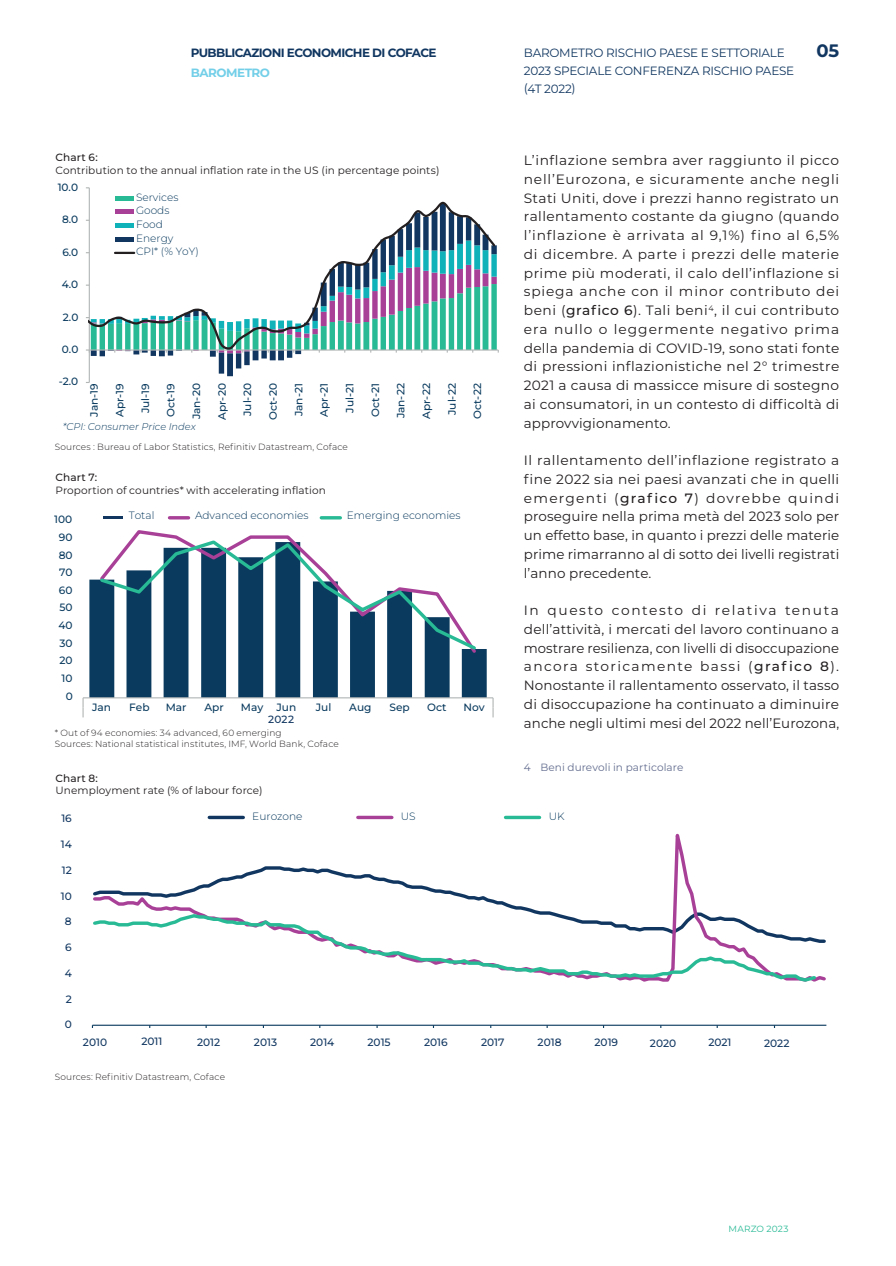
<style>
.page{position:relative;width:896px;height:1266px;background:#fff}
.page>*{position:absolute;margin:0;border:0;box-sizing:border-box;transform-origin:0 0}
.t1{font:700 18px "Montserrat";color:#113761}
.TEXTE_COURANT{font:13.5px/18.8px "Montserrat";letter-spacing:.01em;color:#231f20;text-align:justify}
.t2{font:12px/18px "Montserrat";letter-spacing:-.02em;color:#113761}
.t3{font:700 12px "Montserrat";letter-spacing:-.05em;color:#113761}
.t4{font:700 12px "Montserrat";letter-spacing:-.04em;color:#73cfe8}
.t5{font:500 10.65px "Montserrat";color:#113761}
.t6{font:500 10.65px "Montserrat";color:#0a3b5f}
.t7{font:300 10.65px "Montserrat";color:#0a3b5f}
.TEXTES_GRAPHES{font:10.5px "Montserrat";letter-spacing:.01em;color:#231f20}
.t8{font:500 10.5px "Montserrat";color:#0a3b5f}
.t9{font:300 10.5px/13.6px "Montserrat";color:#0a3b5f}
.NOTES_DE_BAS_DE_PAGE{font:10.5px "Montserrat";letter-spacing:.005em;color:#636d8f}
.TITRE_GRAPHE{font:500 10.5px "Montserrat";letter-spacing:.005em;color:#231f20}
.t10{font:500 10.5px "Montserrat";color:#113761}
.t11{font:italic 300 9.75px "Montserrat";color:#0a3b5f}
.SOURCE{font:300 9px "Montserrat";letter-spacing:.015em;color:#231f20}
.t12{font:9px "Montserrat";letter-spacing:.025em;color:#28ba95}
.s1{font-weight:500}
</style>
<div class="page">
<svg style="left:99px;top:356px;width:194px;height:20px"></svg>
<hr style="left:89px;top:188px;width:1px;height:194px;background:#b2b6b6">
<svg style="left:90px;top:201px;width:402px;height:155px"></svg>
<hr style="left:115px;top:196px;width:19px;height:4px;background:#28ba95">
<hr style="left:115px;top:210px;width:19px;height:4px;background:#a84097">
<div style="left:115px;top:223px;width:19px;height:5px;background:#0eb2b8"></div>
<hr style="left:115px;top:237px;width:19px;height:4px;background:#113761">
<svg style="left:86px;top:241px;width:413px;height:112px"></svg>
<hr style="left:92px;top:1025px;width:734px;height:1px;background:#0a3b5f">
<svg style="left:93px;top:815px;width:733px;height:166px"></svg>
<svg style="left:93px;top:911px;width:725px;height:71px"></svg>
<hr style="left:209px;top:816px;width:34px;height:3px;background:#113761">
<hr style="left:358px;top:816px;width:34px;height:3px;background:#a84097">
<hr style="left:505px;top:816px;width:35px;height:3px;background:#28ba95">
<svg style="left:89px;top:579px;width:398px;height:118px;fill:#0a3b5f"></svg>
<hr style="left:83px;top:697px;width:410px;height:1px;background:#b2b6b6">
<svg style="left:82px;top:698px;width:2px;height:19px"></svg>
<svg style="left:492px;top:698px;width:2px;height:19px"></svg>
<svg style="left:97px;top:530px;width:382px;height:126px"></svg>
<svg style="left:98px;top:538px;width:381px;height:114px"></svg>
<hr style="left:103px;top:516px;width:19px;height:3px;background:#113761">
<hr style="left:169px;top:516px;width:20px;height:3px;background:#a84097">
<hr style="left:321px;top:516px;width:19px;height:3px;background:#28ba95">
<p class="t3" style="left:191px;top:44px;width:247px">PUBBLICAZIONI ECONOMICHE DI COFACE</p>
<p class="t4" style="left:191px;top:65px;width:81px">BAROMETRO</p>
<p class="TITRE_GRAPHE" style="left:55px;top:150px;width:44px">Chart 6:</p>
<p class="TEXTES_GRAPHES" style="left:55px;top:163px;width:385px">Contribution to the annual inflation rate in the US (in percentage points)</p>
<p class="t8" style="left:58px;top:180px;width:22px">10.0</p>
<p class="t8" style="left:62px;top:212px;width:18px">8.0</p>
<p class="t8" style="left:62px;top:245px;width:17px">6.0</p>
<p class="t8" style="left:62px;top:277px;width:18px">4.0</p>
<p class="t8" style="left:63px;top:310px;width:17px">2.0</p>
<p class="t8" style="left:62px;top:342px;width:18px">0.0</p>
<p class="t8" style="left:59px;top:375px;width:21px">-2.0</p>
<p class="t9" style="left:136px;top:190px;width:64px">Services<br>Goods<br>Food<br>Energy<br>CPI* (% YoY)</p>
<p class="t8" style="left:87px;top:417px;width:35px;rotate:-90deg">Jan-19</p>
<p class="t8" style="left:113px;top:417px;width:35px;rotate:-90deg">Apr-19</p>
<p class="t8" style="left:138px;top:413px;width:31px;rotate:-90deg">Jul-19</p>
<p class="t8" style="left:164px;top:417px;width:35px;rotate:-90deg">Oct-19</p>
<p class="t8" style="left:189px;top:419px;width:38px;rotate:-90deg">Jan-20</p>
<p class="t8" style="left:215px;top:420px;width:38px;rotate:-90deg">Apr-20</p>
<p class="t8" style="left:241px;top:416px;width:34px;rotate:-90deg">Jul-20</p>
<p class="t8" style="left:266px;top:420px;width:38px;rotate:-90deg">Oct-20</p>
<p class="t8" style="left:292px;top:416px;width:34px;rotate:-90deg">Jan-21</p>
<p class="t8" style="left:317px;top:417px;width:35px;rotate:-90deg">Apr-21</p>
<p class="t8" style="left:343px;top:413px;width:31px;rotate:-90deg">Jul-21</p>
<p class="t8" style="left:368px;top:417px;width:35px;rotate:-90deg">Oct-21</p>
<p class="t8" style="left:394px;top:418px;width:37px;rotate:-90deg">Jan-22</p>
<p class="t8" style="left:419px;top:419px;width:37px;rotate:-90deg">Apr-22</p>
<p class="t8" style="left:445px;top:415px;width:33px;rotate:-90deg">Jul-22</p>
<p class="t8" style="left:470px;top:419px;width:37px;rotate:-90deg">Oct-22</p>
<p class="t11" style="left:63px;top:420px;width:134px">*CPI: Consumer Price Index</p>
<p class="SOURCE" style="left:55px;top:441px;width:295px">Sources : Bureau of Labor Statistics, Refinitiv Datastream, Coface</p>
<p class="TITRE_GRAPHE" style="left:55px;top:470px;width:43px">Chart 7:</p>
<p class="TEXTES_GRAPHES" style="left:55px;top:483px;width:272px">Proportion of countries* with accelerating inflation</p>
<p class="t6" style="left:54px;top:512px;width:20px">100</p>
<p class="t6" style="left:59px;top:530px;width:15px">90</p>
<p class="t6" style="left:59px;top:548px;width:15px">80</p>
<p class="t6" style="left:59px;top:565px;width:15px">70</p>
<p class="t6" style="left:59px;top:583px;width:15px">60</p>
<p class="t6" style="left:59px;top:600px;width:15px">50</p>
<p class="t6" style="left:58px;top:618px;width:16px">40</p>
<p class="t6" style="left:59px;top:636px;width:15px">30</p>
<p class="t6" style="left:59px;top:653px;width:15px">20</p>
<p class="t6" style="left:62px;top:671px;width:12px">10</p>
<p class="t6" style="left:66px;top:689px;width:9px">0</p>
<p class="t7" style="left:129px;top:508px;width:27px">Total</p>
<p class="t7" style="left:195px;top:508px;width:115px">Advanced economies</p>
<p class="t7" style="left:347px;top:508px;width:115px">Emerging economies</p>
<p class="t6" style="left:92px;top:700px;width:20px">Jan</p>
<p class="t6" style="left:129px;top:700px;width:22px">Feb</p>
<p class="t6" style="left:166px;top:700px;width:22px">Mar</p>
<p class="t6" style="left:204px;top:700px;width:21px">Apr</p>
<p class="t6" style="left:241px;top:700px;width:57px">May Jun</p>
<p class="t6" style="left:316px;top:700px;width:17px">Jul</p>
<p class="t6" style="left:349px;top:700px;width:24px">Aug</p>
<p class="t6" style="left:389px;top:700px;width:22px">Sep</p>
<p class="t6" style="left:427px;top:700px;width:21px">Oct</p>
<p class="t6" style="left:463px;top:700px;width:23px">Nov</p>
<p class="t10" style="left:268px;top:712px;width:27px">2022</p>
<p class="SOURCE" style="left:55px;top:727px;width:228px">* Out of 94 economies: 34 advanced, 60 emerging</p>
<p class="SOURCE" style="left:55px;top:738px;width:285px">Sources: National statistical institutes, IMF, World Bank, Coface</p>
<p class="TITRE_GRAPHE" style="left:55px;top:771px;width:44px">Chart 8:</p>
<p class="TEXTES_GRAPHES" style="left:55px;top:783px;width:209px">Unemployment rate (% of labour force)</p>
<p class="t2" style="left:524px;top:43px;width:262px">BAROMETRO RISCHIO PAESE E SETTORIALE</p>
<h1 class="t1" style="left:817px;top:37px;width:24px">05</h1>
<p class="t2" style="left:524px;top:61px;width:272px">2023 SPECIALE CONFERENZA RISCHIO PAESE (4T 2022)</p>
<p class="TEXTE_COURANT" style="left:524px;top:150px;width:317px">L’inflazione sembra aver raggiunto il picco nell’Eurozona, e sicuramente anche negli Stati Uniti, dove i prezzi hanno registrato un rallentamento costante da giugno (quando l’inflazione è arrivata al 9,1%) fino al 6,5% di dicembre. A parte i prezzi delle materie prime più moderati, il calo dell’inflazione si spiega anche con il minor contributo dei beni (<span class="s1">grafico 6</span>). Tali beni<sup>4</sup>, il cui contributo era nullo o leggermente negativo prima della pandemia di COVID-19, sono stati fonte di pressioni inflazionistiche nel 2° trimestre 2021 a causa di massicce misure di sostegno ai consumatori, in un contesto di difficoltà di approvvigionamento.</p>
<p class="TEXTE_COURANT" style="left:524px;top:450px;width:317px">Il rallentamento dell’inflazione registrato a fine 2022 sia nei paesi avanzati che in quelli emergenti (<span class="s1">grafico 7</span>) dovrebbe quindi proseguire nella prima metà del 2023 solo per un effetto base, in quanto i prezzi delle materie prime rimarranno al di sotto dei livelli registrati l’anno precedente.</p>
<p class="TEXTE_COURANT" style="left:524px;top:600px;width:317px">In questo contesto di relativa tenuta dell’attività, i mercati del lavoro continuano a mostrare resilienza, con livelli di disoccupazione ancora storicamente bassi (<span class="s1">grafico 8</span>).<br>Nonostante il rallentamento osservato, il tasso di disoccupazione ha continuato a diminuire anche negli ultimi mesi del 2022 nell’Eurozona,</p>
<p class="NOTES_DE_BAS_DE_PAGE" style="left:524px;top:760px;width:161px">4 Beni durevoli in particolare</p>
<p class="t5" style="left:61px;top:811px;width:12px">16</p>
<p class="t5" style="left:61px;top:837px;width:13px">14</p>
<p class="t5" style="left:62px;top:863px;width:12px">12</p>
<p class="t5" style="left:61px;top:889px;width:12px">10</p>
<p class="t5" style="left:65px;top:914px;width:8px">8</p>
<p class="t5" style="left:65px;top:940px;width:8px">6</p>
<p class="t5" style="left:65px;top:966px;width:9px">4</p>
<p class="t5" style="left:66px;top:992px;width:8px">2</p>
<p class="t5" style="left:65px;top:1017px;width:9px">0</p>
<p class="t7" style="left:252px;top:809px;width:52px">Eurozone</p>
<p class="t7" style="left:401px;top:809px;width:16px">US</p>
<p class="t7" style="left:549px;top:809px;width:17px">UK</p>
<p class="t5" style="left:83px;top:1035px;width:26px">2010</p>
<p class="t5" style="left:141px;top:1034px;width:23px">2011</p>
<p class="t5" style="left:197px;top:1035px;width:25px">2012</p>
<p class="t5" style="left:254px;top:1035px;width:25px">2013</p>
<p class="t5" style="left:310px;top:1035px;width:26px">2014</p>
<p class="t5" style="left:367px;top:1035px;width:25px">2015</p>
<p class="t5" style="left:424px;top:1035px;width:25px">2016</p>
<p class="t5" style="left:481px;top:1035px;width:25px">2017</p>
<p class="t5" style="left:538px;top:1035px;width:25px">2018</p>
<p class="t5" style="left:594px;top:1035px;width:25px">2019</p>
<p class="t5" style="left:650px;top:1036px;width:28px">2020</p>
<p class="t5" style="left:708px;top:1035px;width:25px">2021</p>
<p class="t5" style="left:764px;top:1036px;width:27px">2022</p>
<p class="SOURCE" style="left:55px;top:1070px;width:172px">Sources: Refinitiv Datastream, Coface</p>
<p class="t12" style="left:729px;top:1222px;width:61px">MARZO 2023</p>
</div>
